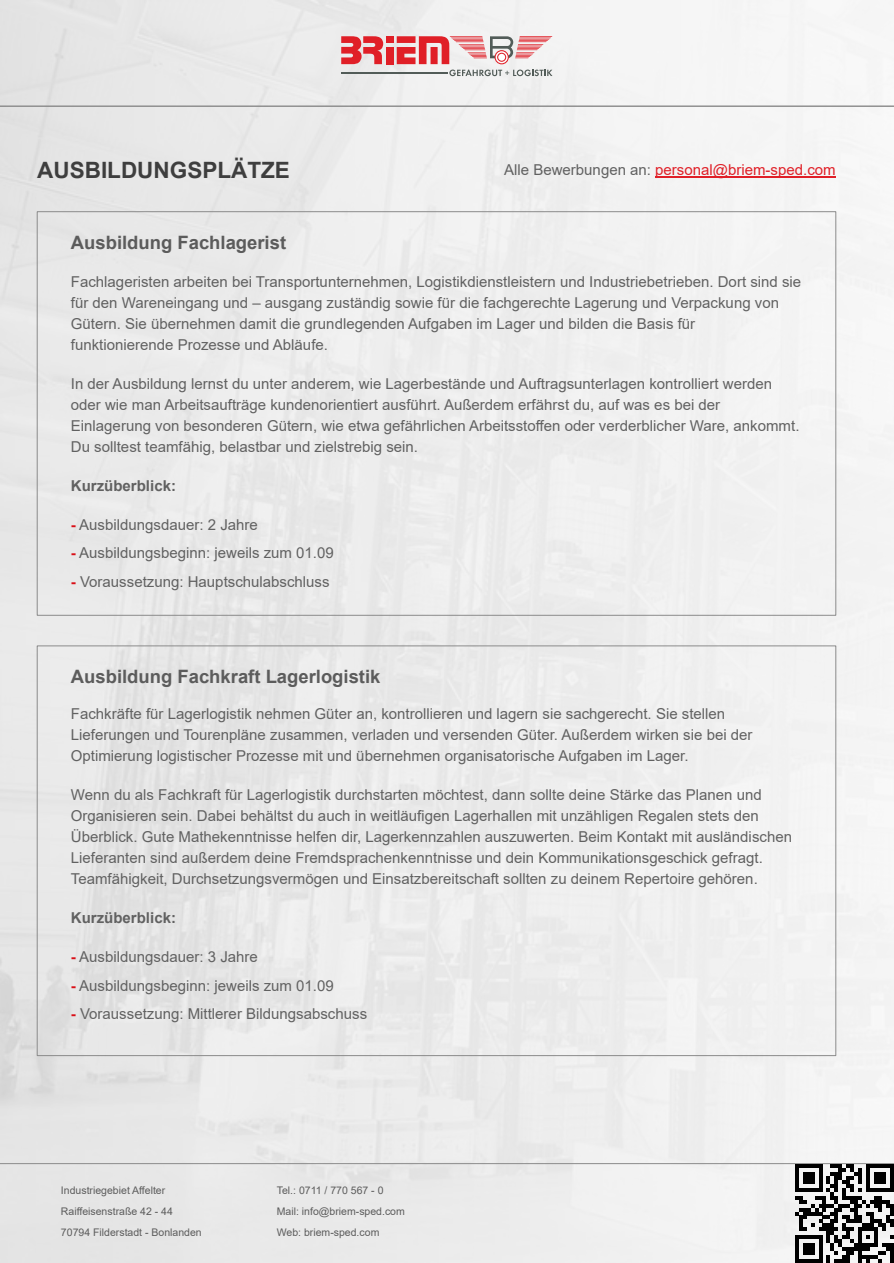
<style>
.page{position:relative;width:894px;height:1263px;background:#fff}
.page>*{position:absolute;margin:0;border:0;box-sizing:border-box;transform-origin:0 0}
.t1{font:700 22.5px "Arial";color:#3e3e3e}
.t2{font:700 18.45px "Arial";color:#5c5c5c}
.t3{font:15px/21px "Arial";color:#616161}
.t4{font:15px "Arial";color:#e01f27}
.t5{font:700 15px "Arial";color:#616161}
.t6{font:10.5px/21px "Arial";color:#5c5c5c}
.s1{color:#616161}
.s2{font-weight:700;color:#d90e16}
</style>
<div class="page">
<div style="left:0;top:0;width:893px;height:1263px;background:#ececec"></div>
<svg style="left:341px;top:36px;width:42px;height:28px"></svg>
<div style="left:385px;top:47px;width:8px;height:17px;background:#e01f27"></div>
<div style="left:385px;top:36px;width:8px;height:7px;background:#e01f27"></div>
<svg style="left:449px;top:70px;width:103px;height:6px"></svg>
<hr style="left:341px;top:73px;width:107px;height:1px;background:#525c58">
<svg style="left:396px;top:36px;width:156px;height:28px"></svg>
<hr style="left:0;top:1163px;width:893px;height:1px;background:#8b8b8b">
<hr style="left:0;top:106px;width:893px;height:1px;background:#8b8b8b">
<div style="left:37px;top:211px;width:798px;height:405px;background:#ededed;border:1px solid #8b8b8b"></div>
<div style="left:37px;top:646px;width:798px;height:410px;background:#ebebeb;border:1px solid #8b8b8b"></div>
<svg style="left:795px;top:1164px;width:98px;height:99px"></svg>
<hr style="left:655px;top:177px;width:180px;height:1px;background:#e01f27">
<h1 class="t1" style="left:37px;top:161px;width:254px">AUSBILDUNGSPLÄTZE</h1>
<p class="t2" style="left:71px;top:235px;width:217px">Ausbildung Fachlagerist</p>
<p class="t4" style="left:504px;top:164px;width:333px"><span class="s1">Alle Bewerbungen an:</span> personal@briem-sped.com</p>
<p class="t3" style="left:71px;top:272px;width:731px">Fachlageristen arbeiten bei Transportunternehmen, Logistikdienstleistern und Industriebetrieben. Dort sind sie für den Wareneingang und – ausgang zuständig sowie für die fachgerechte Lagerung und Verpackung von Gütern. Sie übernehmen damit die grundlegenden Aufgaben im Lager und bilden die Basis für funktionierende Prozesse und Abläufe.</p>
<p class="t3" style="left:71px;top:374px;width:729px">In der Ausbildung lernst du unter anderem, wie Lagerbestände und Auftragsunterlagen kontrolliert werden oder wie man Arbeitsaufträge kundenorientiert ausführt. Außerdem erfährst du, auf was es bei der Einlagerung von besonderen Gütern, wie etwa gefährlichen Arbeitsstoffen oder verderblicher Ware, ankommt.<br>Du solltest teamfähig, belastbar und zielstrebig sein.</p>
<p class="t5" style="left:71px;top:480px;width:107px">Kurzüberblick:</p>
<p class="t3" style="left:71px;top:515px;width:188px"><span class="s2">-</span> Ausbildungsdauer: 2 Jahre</p>
<p class="t3" style="left:71px;top:544px;width:264px"><span class="s2">-</span> Ausbildungsbeginn: jeweils zum 01.09</p>
<p class="t3" style="left:71px;top:572px;width:260px"><span class="s2">-</span> Voraussetzung: Hauptschulabschluss</p>
<p class="t2" style="left:71px;top:670px;width:311px">Ausbildung Fachkraft Lagerlogistik</p>
<p class="t3" style="left:71px;top:705px;width:683px">Fachkräfte für Lagerlogistik nehmen Güter an, kontrollieren und lagern sie sachgerecht. Sie stellen<br>Lieferungen und Tourenpläne zusammen, verladen und versenden Güter. Außerdem wirken sie bei der<br>Optimierung logistischer Prozesse mit und übernehmen organisatorische Aufgaben im Lager.</p>
<p class="t3" style="left:71px;top:786px;width:722px">Wenn du als Fachkraft für Lagerlogistik durchstarten möchtest, dann sollte deine Stärke das Planen und Organisieren sein. Dabei behältst du auch in weitläufigen Lagerhallen mit unzähligen Regalen stets den Überblick. Gute Mathekenntnisse helfen dir, Lagerkennzahlen auszuwerten. Beim Kontakt mit ausländischen Lieferanten sind außerdem deine Fremdsprachenkenntnisse und dein Kommunikationsgeschick gefragt.<br>Teamfähigkeit, Durchsetzungsvermögen und Einsatzbereitschaft sollten zu deinem Repertoire gehören.</p>
<p class="t5" style="left:71px;top:912px;width:107px">Kurzüberblick:</p>
<p class="t3" style="left:71px;top:948px;width:188px"><span class="s2">-</span> Ausbildungsdauer: 3 Jahre</p>
<p class="t3" style="left:71px;top:976px;width:264px"><span class="s2">-</span> Ausbildungsbeginn: jeweils zum 01.09</p>
<p class="t3" style="left:71px;top:1005px;width:298px"><span class="s2">-</span> Voraussetzung: Mittlerer Bildungsabschuss</p>
<p class="t6" style="left:61px;top:1181px;width:142px">Industriegebiet Affelter<br>Raiffeisenstraße 42 - 44<br>70794 Filderstadt - Bonlanden</p>
<p class="t6" style="left:277px;top:1181px;width:129px">Tel.: 0711 / 770 567 - 0<br>Mail: info@briem-sped.com<br>Web: briem-sped.com</p>
</div>
